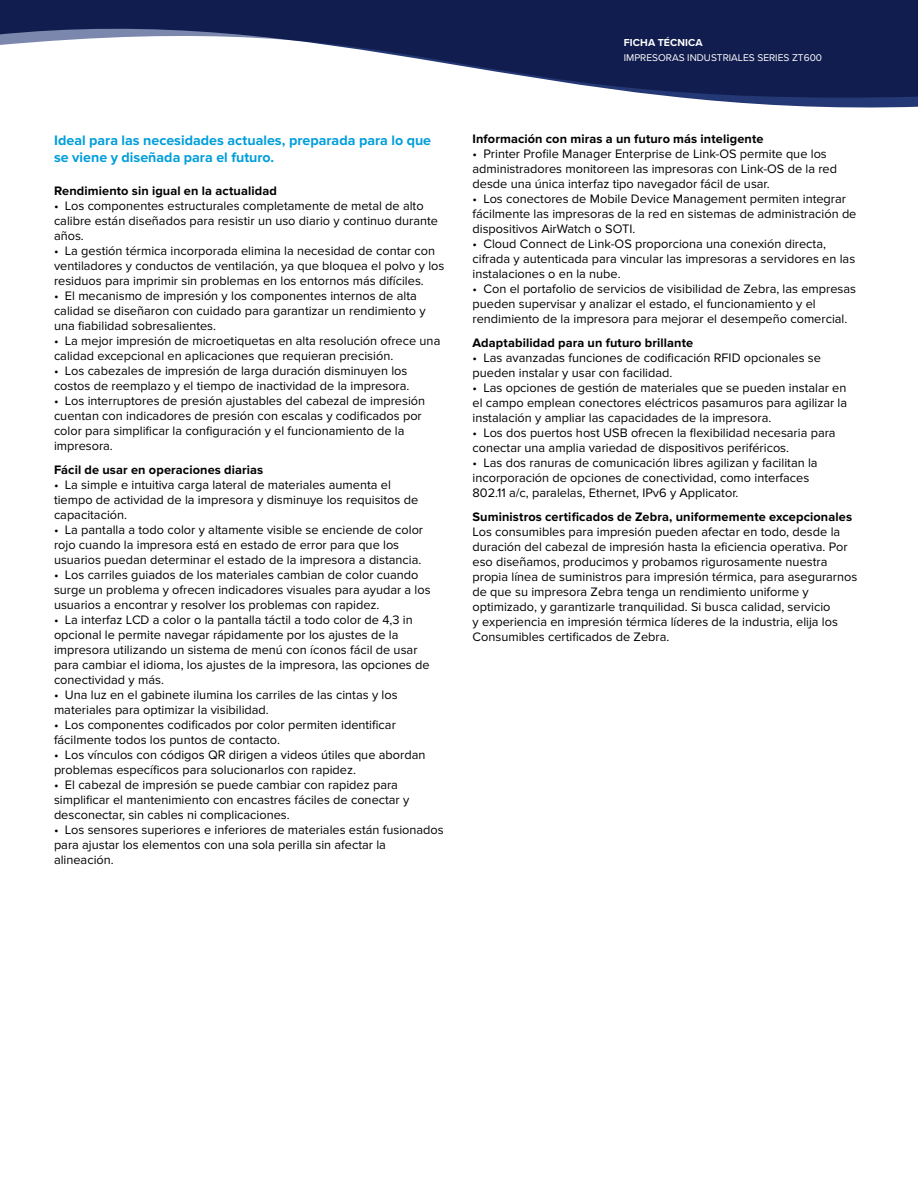
<style>
.page{position:relative;width:918px;height:1188px;background:#fff}
.page>*{position:absolute;margin:0;border:0;box-sizing:border-box;transform-origin:0 0}
.t1{font:700 14.25px/17.2px "Proxima Nova";color:#009edb}
.t2{font:12.75px/15px "Proxima Nova";color:#000}
.t3{font:700 12.75px "Proxima Nova";letter-spacing:.01em;color:#000}
.t4{font:700 10.5px "Proxima Nova";letter-spacing:.01em;color:#fff}
.t5{font:10.2px "Proxima Nova";color:#fff}
</style>
<div class="page">
<svg style="left:686px;top:98px;width:232px;height:10px;fill:#233874"></svg>
<svg style="left:0;top:0;width:918px;height:98px;fill:#111d4e"></svg>
<p class="t4" style="left:624px;top:35px;width:80px">FICHA TÉCNICA</p>
<p class="t5" style="left:624px;top:50px;width:200px">IMPRESORAS INDUSTRIALES SERIES ZT600</p>
<p class="t1" style="left:54px;top:132px;width:379px">Ideal para las necesidades actuales, preparada para lo que se viene y diseñada para el futuro.</p>
<p class="t3" style="left:54px;top:183px;width:225px">Rendimiento sin igual en la actualidad</p>
<p class="t2" style="left:54px;top:198px;width:386px">• Los componentes estructurales completamente de metal de alto calibre están diseñados para resistir un uso diario y continuo durante años.</p>
<p class="t2" style="left:54px;top:243px;width:392px">• La gestión térmica incorporada elimina la necesidad de contar con ventiladores y conductos de ventilación, ya que bloquea el polvo y los residuos para imprimir sin problemas en los entornos más difíciles.</p>
<p class="t2" style="left:54px;top:288px;width:373px">• El mecanismo de impresión y los componentes internos de alta calidad se diseñaron con cuidado para garantizar un rendimiento y una fiabilidad sobresalientes.</p>
<p class="t2" style="left:54px;top:333px;width:388px">• La mejor impresión de microetiquetas en alta resolución ofrece una calidad excepcional en aplicaciones que requieran precisión.</p>
<p class="t2" style="left:54px;top:363px;width:357px">• Los cabezales de impresión de larga duración disminuyen los costos de reemplazo y el tiempo de inactividad de la impresora.</p>
<p class="t2" style="left:54px;top:393px;width:373px">• Los interruptores de presión ajustables del cabezal de impresión cuentan con indicadores de presión con escalas y codificados por color para simplificar la configuración y el funcionamiento de la impresora.</p>
<p class="t3" style="left:54px;top:462px;width:211px">Fácil de usar en operaciones diarias</p>
<p class="t2" style="left:54px;top:477px;width:366px">• La simple e intuitiva carga lateral de materiales aumenta el tiempo de actividad de la impresora y disminuye los requisitos de capacitación.</p>
<p class="t2" style="left:54px;top:522px;width:371px">• La pantalla a todo color y altamente visible se enciende de color rojo cuando la impresora está en estado de error para que los usuarios puedan determinar el estado de la impresora a distancia.</p>
<p class="t2" style="left:54px;top:567px;width:378px">• Los carriles guiados de los materiales cambian de color cuando surge un problema y ofrecen indicadores visuales para ayudar a los usuarios a encontrar y resolver los problemas con rapidez.</p>
<p class="t2" style="left:54px;top:612px;width:377px">• La interfaz LCD a color o la pantalla táctil a todo color de 4,3 in opcional le permite navegar rápidamente por los ajustes de la impresora utilizando un sistema de menú con íconos fácil de usar para cambiar el idioma, los ajustes de la impresora, las opciones de conectividad y más.</p>
<p class="t2" style="left:54px;top:687px;width:345px">• Una luz en el gabinete ilumina los carriles de las cintas y los materiales para optimizar la visibilidad.</p>
<p class="t2" style="left:54px;top:717px;width:343px">• Los componentes codificados por color permiten identificar fácilmente todos los puntos de contacto.</p>
<p class="t2" style="left:54px;top:747px;width:373px">• Los vínculos con códigos QR dirigen a videos útiles que abordan problemas específicos para solucionarlos con rapidez.</p>
<p class="t2" style="left:54px;top:777px;width:357px">• El cabezal de impresión se puede cambiar con rapidez para simplificar el mantenimiento con encastres fáciles de conectar y desconectar, sin cables ni complicaciones.</p>
<p class="t2" style="left:54px;top:822px;width:391px">• Los sensores superiores e inferiores de materiales están fusionados para ajustar los elementos con una sola perilla sin afectar la alineación.</p>
<p class="t3" style="left:473px;top:132px;width:293px">Información con miras a un futuro más inteligente</p>
<p class="t2" style="left:473px;top:147px;width:366px">• Printer Profile Manager Enterprise de Link-OS permite que los administradores monitoreen las impresoras con Link-OS de la red desde una única interfaz tipo navegador fácil de usar.</p>
<p class="t2" style="left:473px;top:192px;width:386px">• Los conectores de Mobile Device Management permiten integrar fácilmente las impresoras de la red en sistemas de administración de dispositivos AirWatch o SOTI.</p>
<p class="t2" style="left:473px;top:237px;width:384px">• Cloud Connect de Link-OS proporciona una conexión directa, cifrada y autenticada para vincular las impresoras a servidores en las instalaciones o en la nube.</p>
<p class="t2" style="left:473px;top:282px;width:385px">• Con el portafolio de servicios de visibilidad de Zebra, las empresas pueden supervisar y analizar el estado, el funcionamiento y el rendimiento de la impresora para mejorar el desempeño comercial.</p>
<p class="t3" style="left:473px;top:336px;width:222px">Adaptabilidad para un futuro brillante</p>
<p class="t2" style="left:473px;top:351px;width:350px">• Las avanzadas funciones de codificación RFID opcionales se pueden instalar y usar con facilidad.</p>
<p class="t2" style="left:473px;top:381px;width:376px;text-align:justify">• Las opciones de gestión de materiales que se pueden instalar en el campo emplean conectores eléctricos pasamuros para agilizar la instalación y ampliar las capacidades de la impresora.</p>
<p class="t2" style="left:473px;top:426px;width:365px">• Los dos puertos host USB ofrecen la flexibilidad necesaria para conectar una amplia variedad de dispositivos periféricos.</p>
<p class="t2" style="left:473px;top:456px;width:347px">• Las dos ranuras de comunicación libres agilizan y facilitan la incorporación de opciones de conectividad, como interfaces<br>802.11 a/c, paralelas, Ethernet, IPv6 y Applicator.</p>
<p class="t3" style="left:473px;top:510px;width:381px">Suministros certificados de Zebra, uniformemente excepcionales</p>
<p class="t2" style="left:473px;top:525px;width:386px">Los consumibles para impresión pueden afectar en todo, desde la duración del cabezal de impresión hasta la eficiencia operativa. Por eso diseñamos, producimos y probamos rigurosamente nuestra propia línea de suministros para impresión térmica, para asegurarnos de que su impresora Zebra tenga un rendimiento uniforme y optimizado, y garantizarle tranquilidad. Si busca calidad, servicio<br>y experiencia en impresión térmica líderes de la industria, elija los Consumibles certificados de Zebra.</p>
</div>
